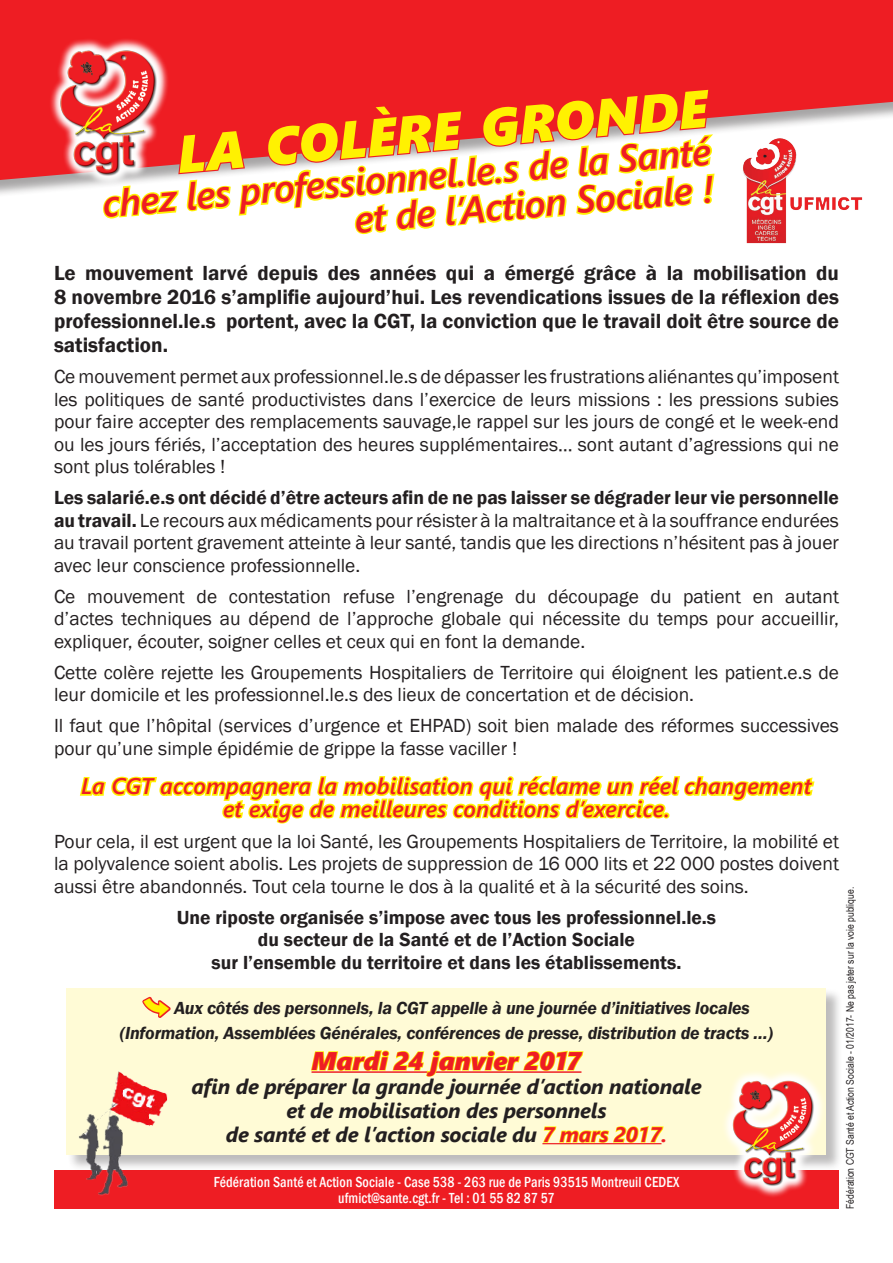
<style>
.page{position:relative;width:893px;height:1263px;background:#fff}
.page>*{position:absolute;margin:0;border:0;box-sizing:border-box;transform-origin:0 0}
.t1{font:italic 52.5px "Segoe UI Black";color:#fff101}
.t2{font:italic 600 37.5px/37.5px "Segoe UI";color:#ee1d23;text-align:right}
.t3{font:italic 25.5px "Segoe UI Black";color:#ee1d23}
.t4{font:italic 600 22.5px/22.5px "Segoe UI";letter-spacing:.01em;color:#ee1d23;text-align:center}
.t5{font:600 21px/24px "Franklin Gothic";color:#231f20;text-align:justify}
.t6{font:italic 700 21px/24px "Segoe UI";letter-spacing:-.01em;color:#231f20;text-align:center}
.t7{font:19.5px/22.5px "Franklin Gothic";color:#231f20;text-align:justify}
.t8{font:600 19.5px/22.5px "Franklin Gothic";color:#231f20;text-align:center}
.t9{font:italic 600 18px/25.2px "Franklin Gothic";letter-spacing:-.01em;color:#231f20;text-align:center}
.txt_courant{font:500 condensed 15px/16.5px "Franklin Gothic";letter-spacing:.01em;color:#fff;text-align:center;scale:.93 1}
.t10{font:10.5px "Arial Narrow";color:#231f20}
.s1{font-weight:600}
.s2{font-family:"Arrowstfb";font-weight:400;font-style:normal;font-size:19.5px;color:#fff101}
.s3{color:#ee1d23}
</style>
<div class="page">
<svg style="left:0;top:0;width:893px;height:180px;background:#ed2c32"></svg>
<svg style="left:103px;top:81px;width:613px;height:154px"></svg>
<div style="left:54px;top:1170px;width:785px;height:39px;background:#ee1d23"></div>
<svg style="left:79px;top:775px;width:736px;height:49px"></svg>
<div style="left:67px;top:988px;width:776px;height:183px;background:#231f20;opacity:.3"></div>
<div style="left:67px;top:988px;width:759px;height:166px;background:#fffbd6"></div>
<svg style="left:142px;top:996px;width:29px;height:22px"></svg>
<svg style="left:311px;top:1050px;width:273px;height:27px"></svg>
<svg style="left:542px;top:1126px;width:122px;height:19px"></svg>
<div style="left:738px;top:133px;width:129px;height:115px;background:#fff"></div>
<img style="left:743px;top:138px;width:120px;height:106px">
<img style="left:721px;top:1073px;width:104px;height:124px">
<img style="left:46px;top:34px;width:124px;height:155px">
<img style="left:71px;top:1071px;width:103px;height:125px">
<p class="t1" style="left:174px;top:115px;width:534px;rotate:-5deg">la colère gronde</p>
<p class="t2" style="left:101px;top:183px;width:612px;rotate:-5deg">chez les professionnel.le.s de la Santé et de l’Action Sociale !</p>
<p class="t5" style="left:54px;top:261px;width:786px">Le mouvement larvé depuis des années qui a émergé grâce à la mobilisation du 8 novembre 2016 s’amplifie aujourd’hui. Les revendications issues de la réflexion des professionnel.le.s portent, avec la CGT, la conviction que le travail doit être source de satisfaction.</p>
<p class="t7" style="left:54px;top:366px;width:786px">Ce mouvement permet aux professionnel.le.s de dépasser les frustrations aliénantes qu’imposent les politiques de santé productivistes dans l’exercice de leurs missions : les pressions subies pour faire accepter des remplacements sauvage,le rappel sur les jours de congé et le week-end ou les jours fériés, l’acceptation des heures supplémentaires… sont autant d’agressions qui ne sont plus tolérables !</p>
<p class="t7" style="left:54px;top:487px;width:786px"><span class="s1">Les salarié.e.s ont décidé d’être acteurs afin de ne pas laisser se dégrader leur vie personnelle au travail.</span> Le recours aux médicaments pour résister à la maltraitance et à la souffrance endurées au travail portent gravement atteinte à leur santé, tandis que les directions n’hésitent pas à jouer avec leur conscience professionnelle.</p>
<p class="t7" style="left:54px;top:585px;width:786px">Ce mouvement de contestation refuse l’engrenage du découpage du patient en autant d’actes techniques au dépend de l’approche globale qui nécessite du temps pour accueillir, expliquer, écouter, soigner celles et ceux qui en font la demande.</p>
<p class="t7" style="left:54px;top:661px;width:786px">Cette colère rejette les Groupements Hospitaliers de Territoire qui éloignent les patient.e.s de leur domicile et les professionnel.le.s des lieux de concertation et de décision.</p>
<p class="t7" style="left:54px;top:715px;width:786px">Il faut que l’hôpital (services d’urgence et EHPAD) soit bien malade des réformes successives pour qu’une simple épidémie de grippe la fasse vaciller !</p>
<p class="t4" style="left:81px;top:774px;width:732px">La CGT accompagnera la mobilisation qui réclame un réel changement et exige de meilleures conditions d’exercice.</p>
<p class="t7" style="left:54px;top:830px;width:786px">Pour cela, il est urgent que la loi Santé, les Groupements Hospitaliers de Territoire, la mobilité et la polyvalence soient abolis. Les projets de suppression de 16 000 lits et 22 000 postes doivent aussi être abandonnés. Tout cela tourne le dos à la qualité et à la sécurité des soins.</p>
<p class="t8" style="left:177px;top:906px;width:541px">Une riposte organisée s’impose avec tous les professionnel.le.s du secteur de la Santé et de l’Action Sociale<br>sur l’ensemble du territoire et dans les établissements.</p>
<p class="t9" style="left:120px;top:995px;width:655px"><span class="s2">P</span> Aux côtés des personnels, la CGT appelle à une journée d’initiatives locales (Information, Assemblées Générales, conférences de presse, distribution de tracts …)</p>
<p class="t3" style="left:311px;top:1041px;width:271px">Mardi 24 janvier 2017</p>
<p class="t6" style="left:191px;top:1074px;width:512px">afin de préparer la grande journée d’action nationale et de mobilisation des personnels<br>de santé et de l’action sociale du <span class="s3">7 mars 2017.</span></p>
<p class="t10" style="left:842px;top:1209px;width:323px;rotate:-90deg">Fédération CGT Santé et Action Sociale - 01/2017- Ne pas jeter sur la voie publique.</p>
<p class="txt_courant" style="left:214px;top:1173px;width:502px">Fédération Santé et Action Sociale - Case 538 - 263 rue de Paris 93515 Montreuil CEDEX ufmict@sante.cgt.fr - Tel : 01 55 82 87 57</p>
</div>
